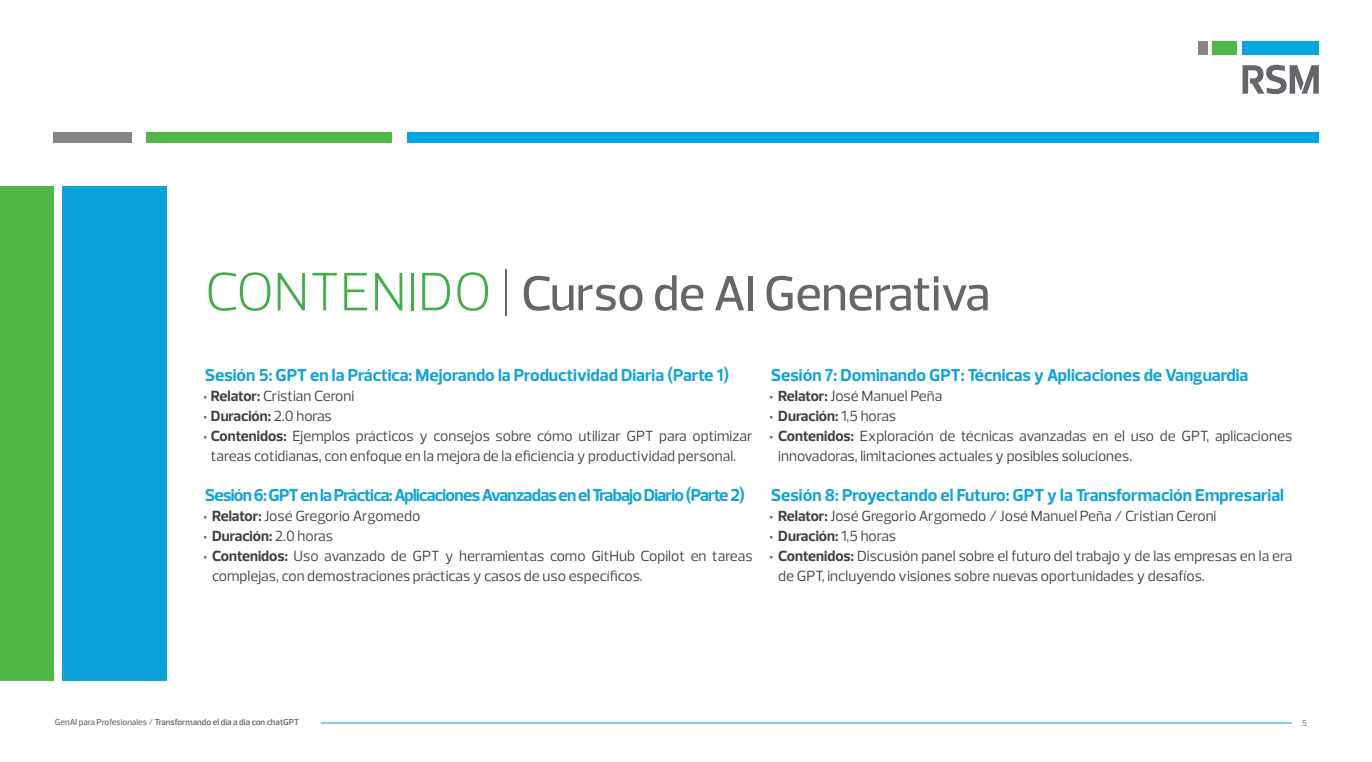
<style>
.page{position:relative;width:1372px;height:762px;background:#fff}
.page>*{position:absolute;margin:0;border:0;box-sizing:border-box;transform-origin:0 0}
.t1{font:500 50px "Prelo";letter-spacing:-.01em;color:#666669}
.t2{font:700 17.5px "Prelo";color:#0ea3dd}
.t3{font:700 17.5px "Prelo";letter-spacing:-.04em;color:#0fa3dd}
.t4{font:700 17.5px "Prelo";color:#0fa3dd}
.t5{font:15px/20px "Prelo";color:#404040}
.t6{font:700 15px "Prelo";color:#404040}
.t7{font:600 8.75px "Prelo";color:#63666b}
.t8{font:8.75px "Prelo";color:#63666b}
.s1{font-weight:300;font-size:55px;color:#40ae49}
.s2{font-weight:300;font-size:53.25px}
.s3{font-weight:700}
.s4{font-weight:400}
.s5{font-weight:500}
</style>
<div class="page">
<div style="left:1242px;top:42px;width:76px;height:13px;background:#00a6e0"></div>
<div style="left:1197px;top:42px;width:10px;height:13px;background:#858787"></div>
<div style="left:1212px;top:42px;width:24px;height:13px;background:#4fb847"></div>
<svg style="left:1242px;top:65px;width:76px;height:29px"></svg>
<div style="left:54px;top:132px;width:78px;height:11px;background:#858787"></div>
<div style="left:147px;top:132px;width:245px;height:11px;background:#4fb847"></div>
<div style="left:407px;top:132px;width:911px;height:11px;background:#00a6e0"></div>
<hr style="left:321px;top:723px;width:970px;height:1px;background:#0ea2dd">
<div style="left:62px;top:186px;width:105px;height:494px;background:#0ea2dd"></div>
<div style="left:0;top:186px;width:53px;height:494px;background:#4fb847"></div>
<p class="t1" style="left:205px;top:263px;width:787px"><span class="s1">CONTENIDO</span> <span class="s2">|</span> Curso de AI Generativa</p>
<p class="t4" style="left:205px;top:364px;width:526px">Sesión 5: GPT en la Práctica: Mejorando la Productividad Diaria (Parte 1)</p>
<p class="t5" style="left:203px;top:386px;width:152px"><span class="s3">• Relator:</span> Cristian Ceroni</p>
<p class="t6" style="left:203px;top:407px;width:130px">• Duración: <span class="s4">2.0 horas</span></p>
<p class="t5" style="left:211px;top:426px;width:543px;text-indent:-8px"><span class="s3">• Contenidos:</span> Ejemplos prácticos y consejos sobre cómo utilizar GPT para optimizar tareas cotidianas, con enfoque en la mejora de la eficiencia y productividad personal.</p>
<p class="t3" style="left:205px;top:484px;width:542px">Sesión 6: GPT en la Práctica: Aplicaciones Avanzadas en el Trabajo Diario (Parte 2)</p>
<p class="t5" style="left:203px;top:506px;width:218px"><span class="s3">• Relator:</span> José Gregorio Argomedo</p>
<p class="t6" style="left:203px;top:527px;width:131px">• Duración: <span class="s4">2.0 horas</span></p>
<p class="t5" style="left:212px;top:546px;width:542px;text-indent:-9px"><span class="s3">• Contenidos:</span> Uso avanzado de GPT y herramientas como GitHub Copilot en tareas complejas, con demostraciones prácticas y casos de uso específicos.</p>
<p class="t2" style="left:770px;top:364px;width:479px">Sesión 7: Dominando GPT: Técnicas y Aplicaciones de Vanguardia</p>
<p class="t5" style="left:769px;top:386px;width:174px"><span class="s3">• Relator:</span> José Manuel Peña</p>
<p class="t6" style="left:769px;top:407px;width:128px">• Duración: <span class="s4">1,5 horas</span></p>
<p class="t5" style="left:778px;top:426px;width:515px;text-indent:-9px"><span class="s3">• Contenidos:</span> Exploración de técnicas avanzadas en el uso de GPT, aplicaciones innovadoras, limitaciones actuales y posibles soluciones.</p>
<p class="t2" style="left:770px;top:484px;width:514px">Sesión 8: Proyectando el Futuro: GPT y la Transformación Empresarial</p>
<p class="t5" style="left:769px;top:506px;width:448px"><span class="s3">• Relator:</span> José Gregorio Argomedo / José Manuel Peña / Cristian Ceroni</p>
<p class="t6" style="left:769px;top:527px;width:128px">• Duración: <span class="s4">1,5 horas</span></p>
<p class="t5" style="left:778px;top:546px;width:515px;text-indent:-9px"><span class="s3">• Contenidos:</span> Discusión panel sobre el futuro del trabajo y de las empresas en la era de GPT, incluyendo visiones sobre nuevas oportunidades y desafíos.</p>
<p class="t7" style="left:55px;top:717px;width:246px"><span class="s5">GenAI para Profesionales /</span> Transformando el día a día con chatGPT</p>
<p class="t8" style="left:1301px;top:718px;width:6px">5</p>
</div>
